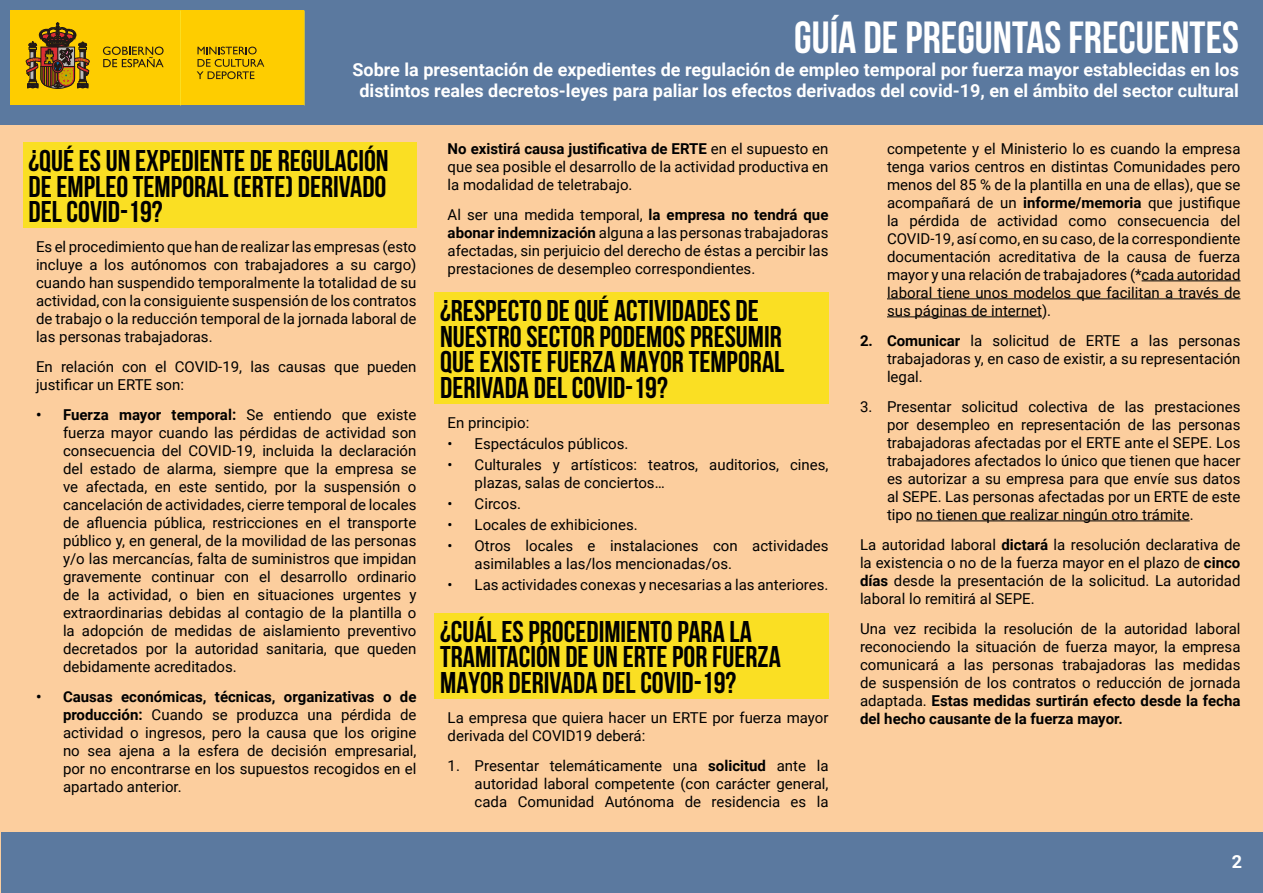
<style>
.page{position:relative;width:1263px;height:893px;background:#fff}
.page>*{position:absolute;margin:0;border:0;box-sizing:border-box;transform-origin:0 0}
.t1{font:700 45px "Bebas Neue";color:#fff}
.t2{font:700 30px/25.5px "Bebas Neue";color:#000}
.t3{font:700 18px/21.6px "Roboto";color:#fff;text-align:center}
.t4{font:15px/18px "Roboto";color:#000;text-align:justify}
.s1{font-weight:700}
</style>
<div class="page">
<div style="left:1px;top:1px;width:1262px;height:892px;background:#fcce9e"></div>
<div style="left:0;top:0;width:1262px;height:125px;background:#5b799f"></div>
<div style="left:1px;top:833px;width:1262px;height:60px;background:#5b799f"></div>
<div style="left:10px;top:10px;width:294px;height:95px;background:#fecd00"></div>
<svg style="left:197px;top:47px;width:67px;height:32px"></svg>
<svg style="left:103px;top:47px;width:61px;height:20px"></svg>
<svg style="left:26px;top:23px;width:64px;height:66px"></svg>
<hr style="left:180px;top:11px;width:1px;height:94px;background:#fadf23">
<hr style="left:304px;top:11px;width:1px;height:94px;background:#fadf23">
<div style="left:434px;top:613px;width:394px;height:85px;background:#fadf23"></div>
<div style="left:22px;top:142px;width:394px;height:86px;background:#fadf23"></div>
<div style="left:434px;top:292px;width:394px;height:112px;background:#fadf23"></div>
<hr style="left:1141px;top:280px;width:99px;height:1px;background:#000">
<hr style="left:887px;top:298px;width:353px;height:1px;background:#000">
<hr style="left:887px;top:316px;width:155px;height:1px;background:#000">
<hr style="left:916px;top:520px;width:274px;height:1px;background:#000">
<h1 class="t1" style="left:794px;top:13px;width:446px">GUÍA DE PREGUNTAS FRECUENTES</h1>
<p class="t3" style="left:352px;top:58px;width:888px">Sobre la presentación de expedientes de regulación de empleo temporal por fuerza mayor establecidas en los distintos reales decretos-leyes para paliar los efectos derivados del covid-19, en el ámbito del sector cultural</p>
<h2 class="t2" style="left:28px;top:148px;width:362px;text-align:justify">¿QUÉ ES UN EXPEDIENTE DE REGULACIÓN DE EMPLEO TEMPORAL (ERTE) DERIVADO DEL COVID-19?</h2>
<p class="t4" style="left:448px;top:139px;width:382px"><span class="s1">No existirá causa justificativa de ERTE</span> en el supuesto en que sea posible el desarrollo de la actividad productiva en la modalidad de teletrabajo.</p>
<p class="t4" style="left:448px;top:205px;width:382px">Al ser una medida temporal, <span class="s1">la empresa no tendrá que abonar indemnización</span> alguna a las personas trabajadoras afectadas, sin perjuicio del derecho de éstas a percibir las prestaciones de desempleo correspondientes.</p>
<h2 class="t2" style="left:440px;top:298px;width:346px">¿RESPECTO DE QUÉ ACTIVIDADES DE<br>NUESTRO SECTOR PODEMOS PRESUMIR<br>QUE EXISTE FUERZA MAYOR TEMPORAL<br>DERIVADA DEL COVID-19?</h2>
<p class="t4" style="left:448px;top:413px;width:83px">En principio:</p>
<p class="t4" style="left:448px;top:434px;width:182px">• Espectáculos públicos.</p>
<p class="t4" style="left:475px;top:455px;width:355px;text-indent:-27px">• Culturales y artísticos: teatros, auditorios, cines, plazas, salas de conciertos…</p>
<p class="t4" style="left:448px;top:494px;width:75px">• Circos.</p>
<p class="t4" style="left:448px;top:515px;width:192px">• Locales de exhibiciones.</p>
<p class="t4" style="left:475px;top:536px;width:355px;text-indent:-27px">• Otros locales e instalaciones con actividades asimilables a las/los mencionadas/os.</p>
<p class="t4" style="left:448px;top:575px;width:382px">• Las actividades conexas y necesarias a las anteriores.</p>
<p class="t4" style="left:36px;top:237px;width:382px">Es el procedimiento que han de realizar las empresas (esto incluye a los autónomos con trabajadores a su cargo) cuando han suspendido temporalmente la totalidad de su actividad, con la consiguiente suspensión de los contratos de trabajo o la reducción temporal de la jornada laboral de las personas trabajadoras.</p>
<p class="t4" style="left:36px;top:357px;width:382px">En relación con el COVID-19, las causas que pueden justificar un ERTE son:</p>
<p class="t4" style="left:63px;top:405px;width:355px;text-indent:-27px"><span class="s1">• Fuerza mayor temporal:</span> Se entiendo que existe fuerza mayor cuando las pérdidas de actividad son consecuencia del COVID-19, incluida la declaración del estado de alarma, siempre que la empresa se ve afectada, en este sentido, por la suspensión o cancelación de actividades, cierre temporal de locales de afluencia pública, restricciones en el transporte público y, en general, de la movilidad de las personas y/o las mercancías, falta de suministros que impidan gravemente continuar con el desarrollo ordinario de la actividad, o bien en situaciones urgentes y extraordinarias debidas al contagio de la plantilla o la adopción de medidas de aislamiento preventivo decretados por la autoridad sanitaria, que queden debidamente acreditados.</p>
<p class="t4" style="left:63px;top:687px;width:355px;text-indent:-27px"><span class="s1">• Causas económicas, técnicas, organizativas o de producción:</span> Cuando se produzca una pérdida de actividad o ingresos, pero la causa que los origine no sea ajena a la esfera de decisión empresarial, por no encontrarse en los supuestos recogidos en el apartado anterior.</p>
<h2 class="t2" style="left:440px;top:618px;width:342px">¿CUÁL ES PROCEDIMIENTO PARA LA<br>TRAMITACIÓN DE UN ERTE POR FUERZA<br>MAYOR DERIVADA DEL COVID-19?</h2>
<p class="t4" style="left:448px;top:708px;width:382px">La empresa que quiera hacer un ERTE por fuerza mayor derivada del COVID19 deberá:</p>
<p class="t4" style="left:475px;top:756px;width:355px;text-indent:-27px">1. Presentar telemáticamente una <span class="s1">solicitud</span> ante la autoridad laboral competente (con carácter general, cada Comunidad Autónoma de residencia es la</p>
<p class="t4" style="left:887px;top:139px;width:355px">competente y el Ministerio lo es cuando la empresa tenga varios centros en distintas Comunidades pero menos del 85 % de la plantilla en una de ellas), que se acompañará de un <span class="s1">informe/memoria</span> que justifique la pérdida de actividad como consecuencia del COVID-19, así como, en su caso, de la correspondiente documentación acreditativa de la causa de fuerza mayor y una relación de trabajadores (*cada autoridad laboral tiene unos modelos que facilitan a través de sus páginas de internet).</p>
<p class="t4" style="left:887px;top:331px;width:355px;text-indent:-27px"><span class="s1">2. Comunicar</span> la solicitud de ERTE a las personas trabajadoras y, en caso de existir, a su representación legal.</p>
<p class="t4" style="left:887px;top:397px;width:355px;text-indent:-27px">3. Presentar solicitud colectiva de las prestaciones por desempleo en representación de las personas trabajadoras afectadas por el ERTE ante el SEPE. Los trabajadores afectados lo único que tienen que hacer es autorizar a su empresa para que envíe sus datos al SEPE. Las personas afectadas por un ERTE de este tipo no tienen que realizar ningún otro trámite.</p>
<p class="t4" style="left:860px;top:535px;width:382px">La autoridad laboral <span class="s1">dictará</span> la resolución declarativa de la existencia o no de la fuerza mayor en el plazo de <span class="s1">cinco días</span> desde la presentación de la solicitud. La autoridad laboral lo remitirá al SEPE.</p>
<p class="t4" style="left:860px;top:619px;width:382px">Una vez recibida la resolución de la autoridad laboral reconociendo la situación de fuerza mayor, la empresa comunicará a las personas trabajadoras las medidas de suspensión de los contratos o reducción de jornada adaptada. <span class="s1">Estas medidas surtirán efecto desde la fecha del hecho causante de la fuerza mayor.</span></p>
<p class="t3" style="left:1232px;top:850px;width:12px">2</p>
</div>
